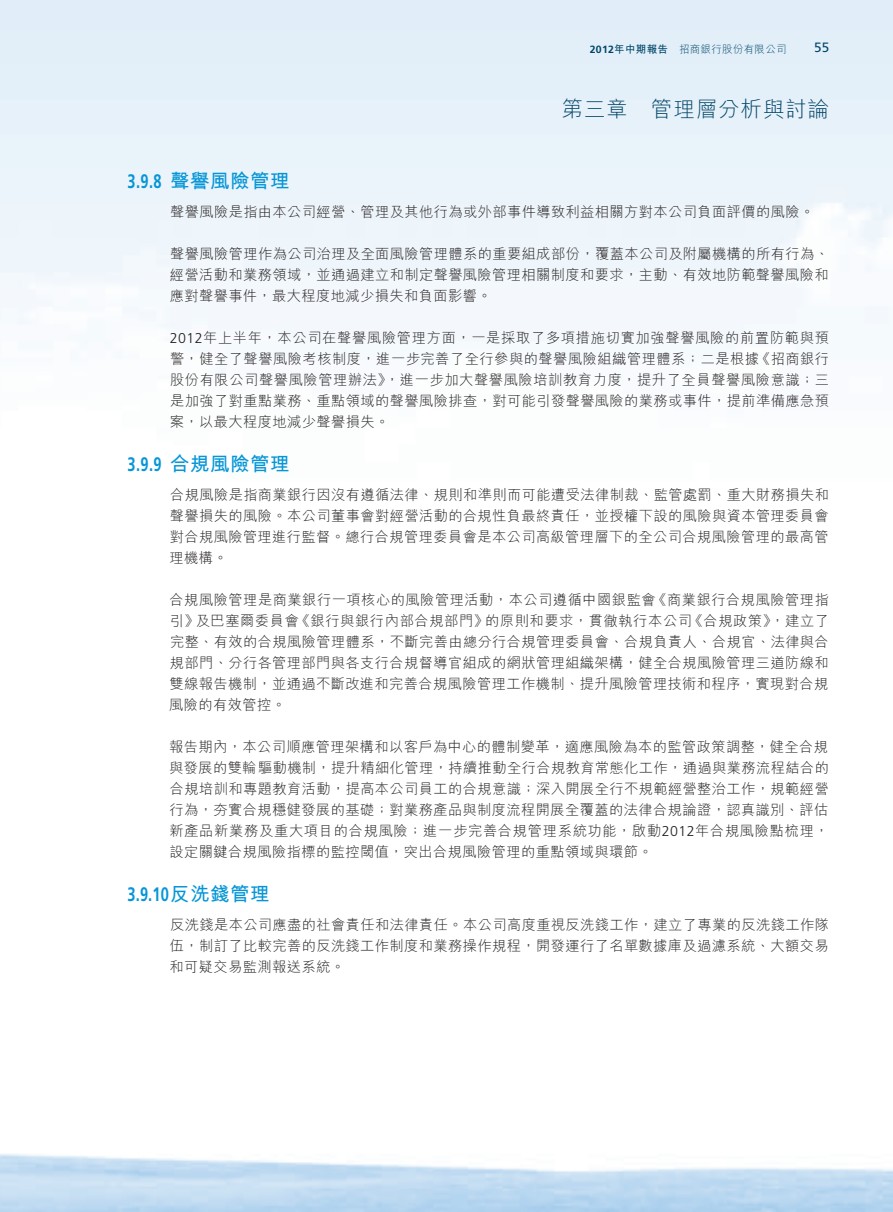
<style>
.page{position:relative;width:893px;height:1212px;background:#fff}
.page>*{position:absolute;margin:0;border:0;box-sizing:border-box;transform-origin:0 0}
.t1{font:300 21.75px "M Hei HK";letter-spacing:.03em;color:#004668}
.t2{font:700 19.5px "M Hei HK";letter-spacing:.03em;color:#0696d7}
.t3{font:700 19.5px "Frutiger LT Std";color:#0696d7;scale:.75 1}
.t4{font:300 14.25px/21px "M Hei HK";letter-spacing:.03em;color:#231f20;text-align:justify}
.t5{font:13.5px "Frutiger LT Std";color:#004668}
.t6{font:300 10.5px "M Hei HK";letter-spacing:.03em;color:#004668}
.s1{font-family:"Frutiger LT Std";font-weight:700}
.s2{font-weight:700}
.s3{font-family:"Frutiger LT Std"}
.s4{font-family:"M Hei HK"}
</style>
<div class="page">
<p class="t6" style="left:590px;top:41px;width:198px"><span class="s1">2012</span><span class="s2">年中期報告</span> 招商銀行股份有限公司</p>
<p class="t5" style="left:814px;top:40px;width:17px">55</p>
<h1 class="t1" style="left:561px;top:94px;width:269px">第三章 管理層分析與討論</h1>
<h2 class="t2" style="left:128px;top:166px;width:164px"><span class="s3">3.9.8</span> 聲譽風險管理</h2>
<p class="t4" style="left:170px;top:201px;width:646px">聲譽風險是指由本公司經營、管理及其他行為或外部事件導致利益相關方對本公司負面評價的風險。</p>
<p class="t4" style="left:170px;top:243px;width:661px">聲譽風險管理作為公司治理及全面風險管理體系的重要組成部份，覆蓋本公司及附屬機構的所有行為、經營活動和業務領域，並通過建立和制定聲譽風險管理相關制度和要求，主動、有效地防範聲譽風險和應對聲譽事件，最大程度地減少損失和負面影響。</p>
<p class="t4" style="left:170px;top:327px;width:661px"><span class="s3">2012</span>年上半年，本公司在聲譽風險管理方面，一是採取了多項措施切實加強聲譽風險的前置防範與預警，健全了聲譽風險考核制度，進一步完善了全行參與的聲譽風險組織管理體系；二是根據《招商銀行股份有限公司聲譽風險管理辦法》，進一步加大聲譽風險培訓教育力度，提升了全員聲譽風險意識；三是加強了對重點業務、重點領域的聲譽風險排查，對可能引發聲譽風險的業務或事件，提前準備應急預案，以最大程度地減少聲譽損失。</p>
<h2 class="t2" style="left:128px;top:449px;width:164px"><span class="s3">3.9.9</span> 合規風險管理</h2>
<p class="t4" style="left:169px;top:484px;width:661px">合規風險是指商業銀行因沒有遵循法律、規則和準則而可能遭受法律制裁、監管處罰、重大財務損失和聲譽損失的風險。本公司董事會對經營活動的合規性負最終責任，並授權下設的風險與資本管理委員會對合規風險管理進行監督。總行合規管理委員會是本公司高級管理層下的全公司合規風險管理的最高管理機構。</p>
<p class="t4" style="left:169px;top:589px;width:661px">合規風險管理是商業銀行一項核心的風險管理活動，本公司遵循中國銀監會《商業銀行合規風險管理指引》及巴塞爾委員會《銀行與銀行內部合規部門》的原則和要求，貫徹執行本公司《合規政策》，建立了完整、有效的合規風險管理體系，不斷完善由總分行合規管理委員會、合規負責人、合規官、法律與合規部門、分行各管理部門與各支行合規督導官組成的網狀管理組織架構，健全合規風險管理三道防線和雙線報告機制，並通過不斷改進和完善合規風險管理工作機制、提升風險管理技術和程序，實現對合規風險的有效管控。</p>
<p class="t4" style="left:169px;top:736px;width:661px">報告期內，本公司順應管理架構和以客戶為中心的體制變革，適應風險為本的監管政策調整，健全合規與發展的雙輪驅動機制，提升精細化管理，持續推動全行合規教育常態化工作，通過與業務流程結合的合規培訓和專題教育活動，提高本公司員工的合規意識；深入開展全行不規範經營整治工作，規範經營行為，夯實合規穩健發展的基礎；對業務產品與制度流程開展全覆蓋的法律合規論證，認真識別、評估新產品新業務及重大項目的合規風險；進一步完善合規管理系統功能，啟動<span class="s3">2012</span>年合規風險點梳理，設定關鍵合規風險指標的監控閾值，突出合規風險管理的重點領域與環節。</p>
<h2 class="t3" style="left:128px;top:882px;width:191px">3.9.10<span class="s4">反洗錢管理</span></h2>
<p class="t4" style="left:170px;top:914px;width:661px">反洗錢是本公司應盡的社會責任和法律責任。本公司高度重視反洗錢工作，建立了專業的反洗錢工作隊伍，制訂了比較完善的反洗錢工作制度和業務操作規程，開發運行了名單數據庫及過濾系統、大額交易和可疑交易監測報送系統。</p>
</div>
